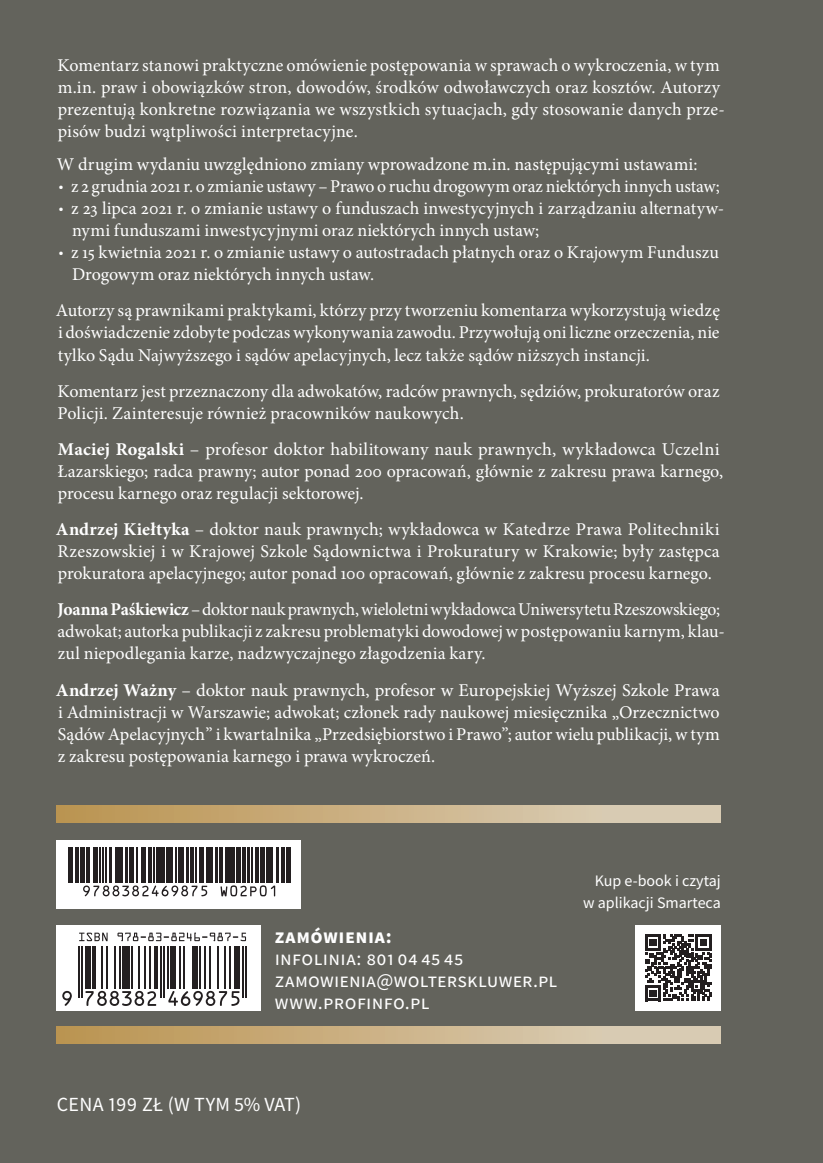
<style>
.page{position:relative;width:823px;height:1163px;background:#fff}
.page>*{position:absolute;margin:0;border:0;box-sizing:border-box;transform-origin:0 0}
.t1{font:20px/22px "Source Sans Pro";letter-spacing:.015em;color:#fff}
.t2{font:700 20px "Source Sans Pro";letter-spacing:.03em;color:#fff}
.t3{font:18px/22px "Minion Pro";color:#fff}
.t4{font:16px/22px "Source Sans Pro";color:#fff;text-align:right}
.s1{font-family:"Myriad Pro";font-stretch:condensed}
.s2{font-weight:700}
</style>
<div class="page">
<div style="left:0;top:0;width:822px;height:1162px;background:#63635c"></div>
<div style="left:57px;top:1026px;width:663px;height:17px;background:linear-gradient(to right,#bb9451,#ddd3c0)"></div>
<div style="left:57px;top:805px;width:663px;height:17px;background:linear-gradient(to right,#bb9451,#ddd3c0)"></div>
<div style="left:635px;top:925px;width:85px;height:85px;background:#fff"></div>
<svg style="left:645px;top:934px;width:66px;height:66px"></svg>
<svg style="left:57px;top:840px;width:243px;height:68px;background:#dbdada"></svg>
<hr style="left:68px;top:847px;width:3px;height:35px;background:#231f20">
<hr style="left:72px;top:847px;width:1px;height:35px;background:#231f20">
<hr style="left:75px;top:847px;width:3px;height:35px;background:#231f20">
<hr style="left:81px;top:847px;width:4px;height:35px;background:#231f20">
<hr style="left:86px;top:847px;width:1px;height:35px;background:#231f20">
<hr style="left:88px;top:847px;width:1px;height:35px;background:#231f20">
<hr style="left:93px;top:847px;width:4px;height:35px;background:#231f20">
<hr style="left:99px;top:847px;width:2px;height:35px;background:#231f20">
<hr style="left:103px;top:847px;width:1px;height:35px;background:#231f20">
<hr style="left:105px;top:847px;width:1px;height:35px;background:#231f20">
<hr style="left:109px;top:847px;width:3px;height:35px;background:#231f20">
<hr style="left:115px;top:847px;width:1px;height:35px;background:#231f20">
<hr style="left:117px;top:847px;width:3px;height:35px;background:#231f20">
<hr style="left:122px;top:847px;width:1px;height:35px;background:#231f20">
<hr style="left:125px;top:847px;width:2px;height:35px;background:#231f20">
<hr style="left:129px;top:847px;width:1px;height:35px;background:#231f20">
<hr style="left:132px;top:847px;width:2px;height:35px;background:#231f20">
<hr style="left:136px;top:847px;width:1px;height:35px;background:#231f20">
<hr style="left:142px;top:847px;width:4px;height:35px;background:#231f20">
<hr style="left:148px;top:847px;width:1px;height:35px;background:#231f20">
<hr style="left:150px;top:847px;width:2px;height:35px;background:#231f20">
<hr style="left:154px;top:847px;width:1px;height:35px;background:#231f20">
<hr style="left:156px;top:847px;width:4px;height:35px;background:#231f20">
<hr style="left:161px;top:847px;width:4px;height:35px;background:#231f20">
<hr style="left:166px;top:847px;width:2px;height:35px;background:#231f20">
<hr style="left:169px;top:847px;width:4px;height:35px;background:#231f20">
<hr style="left:175px;top:847px;width:1px;height:35px;background:#231f20">
<hr style="left:178px;top:847px;width:2px;height:35px;background:#231f20">
<hr style="left:181px;top:847px;width:3px;height:35px;background:#231f20">
<hr style="left:186px;top:847px;width:2px;height:35px;background:#231f20">
<hr style="left:190px;top:847px;width:4px;height:35px;background:#231f20">
<hr style="left:195px;top:847px;width:1px;height:35px;background:#231f20">
<hr style="left:199px;top:847px;width:2px;height:35px;background:#231f20">
<hr style="left:203px;top:847px;width:1px;height:35px;background:#231f20">
<hr style="left:206px;top:847px;width:3px;height:35px;background:#231f20">
<hr style="left:210px;top:847px;width:2px;height:35px;background:#231f20">
<hr style="left:215px;top:847px;width:2px;height:35px;background:#231f20">
<hr style="left:219px;top:847px;width:3px;height:35px;background:#231f20">
<hr style="left:225px;top:847px;width:1px;height:35px;background:#231f20">
<hr style="left:227px;top:847px;width:3px;height:35px;background:#231f20">
<hr style="left:231px;top:847px;width:4px;height:35px;background:#231f20">
<hr style="left:236px;top:847px;width:2px;height:35px;background:#231f20">
<hr style="left:239px;top:847px;width:1px;height:35px;background:#231f20">
<hr style="left:242px;top:847px;width:4px;height:35px;background:#231f20">
<hr style="left:247px;top:847px;width:2px;height:35px;background:#231f20">
<hr style="left:251px;top:847px;width:1px;height:35px;background:#231f20">
<hr style="left:255px;top:847px;width:3px;height:35px;background:#231f20">
<hr style="left:260px;top:847px;width:2px;height:35px;background:#231f20">
<hr style="left:263px;top:847px;width:2px;height:35px;background:#231f20">
<hr style="left:266px;top:847px;width:2px;height:35px;background:#231f20">
<hr style="left:269px;top:847px;width:3px;height:35px;background:#231f20">
<hr style="left:276px;top:847px;width:2px;height:35px;background:#231f20">
<hr style="left:281px;top:847px;width:4px;height:35px;background:#231f20">
<hr style="left:286px;top:847px;width:1px;height:35px;background:#231f20">
<hr style="left:288px;top:847px;width:2px;height:35px;background:#231f20">
<svg style="left:83px;top:885px;width:124px;height:11px"></svg>
<svg style="left:220px;top:885px;width:55px;height:11px"></svg>
<div style="left:57px;top:925px;width:204px;height:85px;background:#fff"></div>
<svg style="left:79px;top:932px;width:28px;height:9px"></svg>
<svg style="left:117px;top:932px;width:129px;height:9px"></svg>
<svg style="left:62px;top:990px;width:10px;height:15px"></svg>
<hr style="left:78px;top:946px;width:2px;height:51px;background:#231f20">
<hr style="left:81px;top:946px;width:2px;height:51px;background:#231f20">
<div style="left:85px;top:946px;width:5px;height:42px;background:#231f20"></div>
<hr style="left:92px;top:946px;width:4px;height:42px;background:#231f20">
<hr style="left:101px;top:946px;width:2px;height:42px;background:#231f20">
<hr style="left:106px;top:946px;width:2px;height:42px;background:#231f20">
<hr style="left:114px;top:946px;width:1px;height:42px;background:#231f20">
<hr style="left:119px;top:946px;width:2px;height:42px;background:#231f20">
<div style="left:122px;top:946px;width:7px;height:42px;background:#231f20"></div>
<hr style="left:131px;top:946px;width:2px;height:42px;background:#231f20">
<hr style="left:138px;top:946px;width:2px;height:42px;background:#231f20">
<hr style="left:144px;top:946px;width:1px;height:42px;background:#231f20">
<svg style="left:85px;top:990px;width:71px;height:15px"></svg>
<hr style="left:149px;top:946px;width:2px;height:42px;background:#231f20">
<hr style="left:154px;top:946px;width:4px;height:42px;background:#231f20">
<hr style="left:160px;top:946px;width:1px;height:51px;background:#231f20">
<hr style="left:163px;top:946px;width:2px;height:51px;background:#231f20">
<hr style="left:167px;top:946px;width:2px;height:42px;background:#231f20">
<div style="left:170px;top:946px;width:6px;height:42px;background:#231f20"></div>
<hr style="left:179px;top:946px;width:2px;height:42px;background:#231f20">
<hr style="left:183px;top:946px;width:2px;height:42px;background:#231f20">
<div style="left:192px;top:946px;width:5px;height:42px;background:#231f20"></div>
<hr style="left:199px;top:946px;width:2px;height:42px;background:#231f20">
<hr style="left:204px;top:946px;width:2px;height:42px;background:#231f20">
<hr style="left:209px;top:946px;width:2px;height:42px;background:#231f20">
<hr style="left:217px;top:946px;width:1px;height:42px;background:#231f20">
<hr style="left:224px;top:946px;width:1px;height:42px;background:#231f20">
<svg style="left:168px;top:990px;width:71px;height:15px"></svg>
<hr style="left:229px;top:946px;width:2px;height:42px;background:#231f20">
<div style="left:234px;top:946px;width:6px;height:42px;background:#231f20"></div>
<hr style="left:241px;top:946px;width:2px;height:51px;background:#231f20">
<hr style="left:245px;top:946px;width:2px;height:51px;background:#231f20">
<p class="t3" style="left:57px;top:54px;width:668px">Komentarz stanowi praktyczne omówienie postępowania w sprawach o wykroczenia, w tym m.in. praw i obowiązków stron, dowodów, środków odwoławczych oraz kosztów. Autorzy prezentują konkretne rozwiązania we wszystkich sytuacjach, gdy stosowanie danych prze&shy;pisów budzi wątpliwości interpretacyjne.</p>
<p class="t3" style="left:57px;top:153px;width:641px">W drugim wydaniu uwzględniono zmiany wprowadzone m.in. następującymi ustawami:</p>
<p class="t3" style="left:59px;top:175px;width:662px"><span class="s1">•</span> z 2 grudnia 2021 r. o zmianie ustawy – Prawo o ruchu drogowym oraz niektórych innych ustaw;</p>
<p class="t3" style="left:72px;top:197px;width:653px;text-indent:-13px"><span class="s1">•</span> z 23 lipca 2021 r. o zmianie ustawy o funduszach inwestycyjnych i zarządzaniu alternatyw&shy;nymi funduszami inwestycyjnymi oraz niektórych innych ustaw;</p>
<p class="t3" style="left:72px;top:241px;width:648px;text-indent:-13px"><span class="s1">•</span> z 15 kwietnia 2021 r. o zmianie ustawy o autostradach płatnych oraz o Krajowym Funduszu<br>Drogowym oraz niektórych innych ustaw.</p>
<p class="t3" style="left:56px;top:300px;width:665px;text-align:justify">Autorzy są prawnikami praktykami, którzy przy tworzeniu komentarza wykorzystują wiedzę i doświadczenie zdobyte podczas wykonywania zawodu. Przywołują oni liczne orzeczenia, nie tylko Sądu Najwyższego i sądów apelacyjnych, lecz także sądów niższych instancji.</p>
<p class="t3" style="left:57px;top:380px;width:663px">Komentarz jest przeznaczony dla adwokatów, radców prawnych, sędziów, prokuratorów oraz<br>Policji. Zainteresuje również pracowników naukowych.</p>
<p class="t3" style="left:57px;top:438px;width:667px"><span class="s2">Maciej Rogalski</span> – profesor doktor habilitowany nauk prawnych, wykładowca Uczelni<br>Łazarskiego; radca prawny; autor ponad 200 opracowań, głównie z zakresu prawa karnego, procesu karnego oraz regulacji sektorowej.</p>
<p class="t3" style="left:56px;top:518px;width:665px;text-align:justify"><span class="s2">Andrzej Kiełtyka</span> – doktor nauk prawnych; wykładowca w Katedrze Prawa Politechniki Rzeszowskiej i w Krajowej Szkole Sądownictwa i Prokuratury w Krakowie; były zastępca prokuratora apelacyjnego; autor ponad 100 opracowań, głównie z zakresu procesu karnego.</p>
<p class="t3" style="left:58px;top:598px;width:668px"><span class="s2">Joanna Paśkiewicz</span> – doktor nauk prawnych, wieloletni wykładowca Uniwersytetu Rzeszowskiego; adwokat; autorka publikacji z zakresu problematyki dowodowej w postępowaniu karnym, klau&shy;zul niepodlegania karze, nadzwyczajnego złagodzenia kary.</p>
<p class="t3" style="left:56px;top:678px;width:665px;text-align:justify"><span class="s2">Andrzej Ważny</span> – doktor nauk prawnych, profesor w Europejskiej Wyższej Szkole Prawa i Administracji w Warszawie; adwokat; członek rady naukowej miesięcznika „Orzecznictwo Sądów Apelacyjnych” i kwartalnika „Przedsiębiorstwo i Prawo”; autor wielu publikacji, w tym z zakresu postępowania karnego i prawa wykroczeń.</p>
<p class="t2" style="left:274px;top:922px;width:118px">zamówienia:</p>
<p class="t1" style="left:274px;top:947px;width:284px">infolinia: 801 04 45 45 zamowienia@wolterskluwer.pl www.profinfo.pl</p>
<p class="t4" style="left:582px;top:869px;width:139px">Kup e-book i czytaj w aplikacji Smarteca</p>
<p class="t1" style="left:57px;top:1093px;width:246px">CENA 199 ZŁ (W TYM 5% VAT)</p>
</div>
